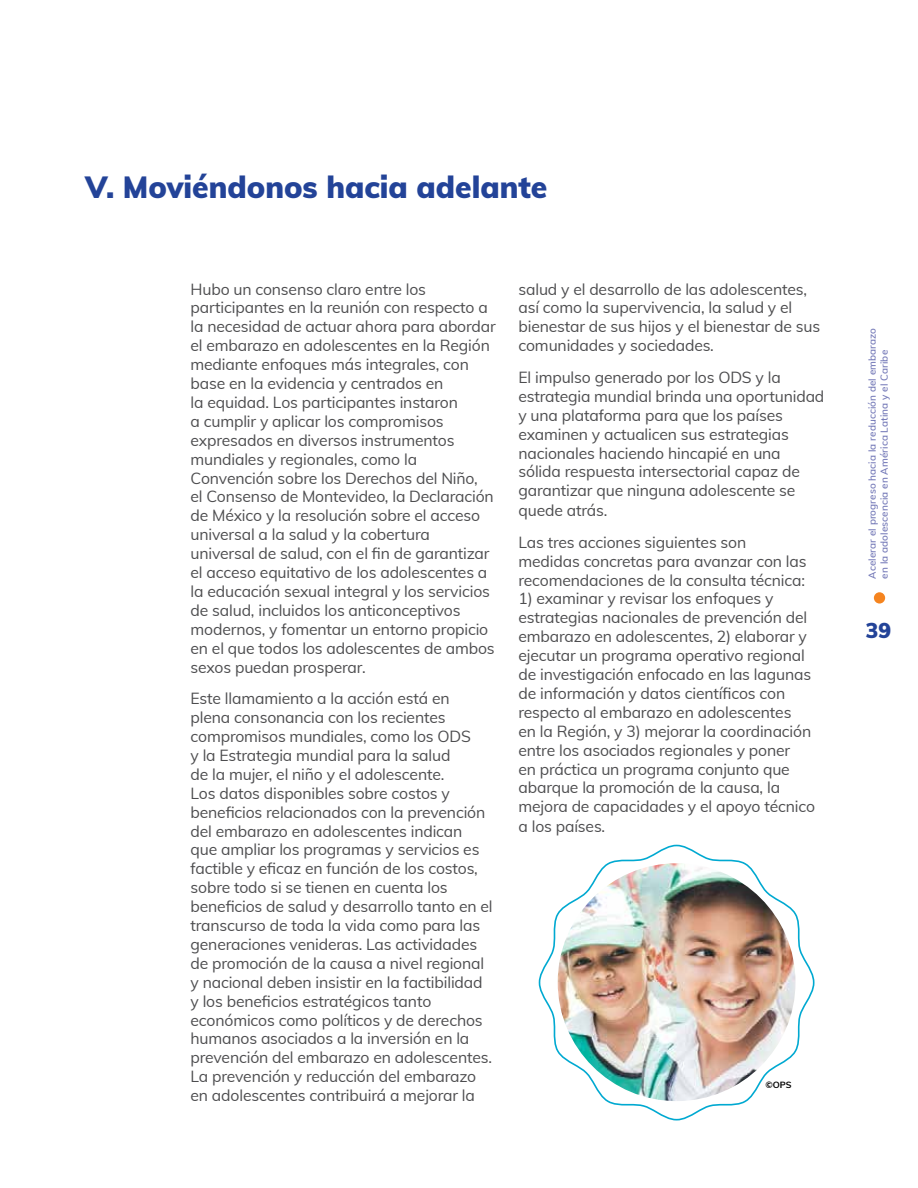
<style>
.page{position:relative;width:918px;height:1188px;background:#fff}
.page>*{position:absolute;margin:0;border:0;box-sizing:border-box;transform-origin:0 0}
.t1{font:900 30px "Muli";color:#234398}
.t2{font:900 21px "Muli";color:#234398}
.t3{font:15.75px/18.9px "Muli";letter-spacing:-.01em;color:#4d4d4f}
.t4{font:600 9.9px/11.9px "Muli";letter-spacing:.01em;color:#757ab8}
.t5{font:700 9px "Muli";color:#000}
</style>
<div class="page">
<div style="left:874px;top:592px;width:11px;height:12px;background:#f5841f;border-radius:50%"></div>
<img style="left:538px;top:844px;width:277px;height:277px">
<h1 class="t1" style="left:85px;top:165px;width:464px">V. Moviéndonos hacia adelante</h1>
<p class="t3" style="left:191px;top:279px;width:307px">Hubo un consenso claro entre los participantes en la reunión con respecto a la necesidad de actuar ahora para abordar el embarazo en adolescentes en la Región mediante enfoques más integrales, con base en la evidencia y centrados en<br>la equidad. Los participantes instaron<br>a cumplir y aplicar los compromisos expresados en diversos instrumentos mundiales y regionales, como la Convención sobre los Derechos del Niño,<br>el Consenso de Montevideo, la Declaración de México y la resolución sobre el acceso universal a la salud y la cobertura universal de salud, con el fin de garantizar el acceso equitativo de los adolescentes a la educación sexual integral y los servicios de salud, incluidos los anticonceptivos modernos, y fomentar un entorno propicio en el que todos los adolescentes de ambos sexos puedan prosperar.</p>
<p class="t3" style="left:191px;top:688px;width:304px">Este llamamiento a la acción está en plena consonancia con los recientes compromisos mundiales, como los ODS<br>y la Estrategia mundial para la salud<br>de la mujer, el niño y el adolescente.<br>Los datos disponibles sobre costos y beneficios relacionados con la prevención del embarazo en adolescentes indican que ampliar los programas y servicios es factible y eficaz en función de los costos, sobre todo si se tienen en cuenta los beneficios de salud y desarrollo tanto en el transcurso de toda la vida como para las generaciones venideras. Las actividades de promoción de la causa a nivel regional y nacional deben insistir en la factibilidad y los beneficios estratégicos tanto económicos como políticos y de derechos humanos asociados a la inversión en la prevención del embarazo en adolescentes.<br>La prevención y reducción del embarazo en adolescentes contribuirá a mejorar la</p>
<p class="t3" style="left:519px;top:279px;width:303px">salud y el desarrollo de las adolescentes, así como la supervivencia, la salud y el bienestar de sus hijos y el bienestar de sus comunidades y sociedades.</p>
<p class="t3" style="left:519px;top:367px;width:307px">El impulso generado por los ODS y la estrategia mundial brinda una oportunidad y una plataforma para que los países examinen y actualicen sus estrategias nacionales haciendo hincapié en una sólida respuesta intersectorial capaz de garantizar que ninguna adolescente se quede atrás.</p>
<p class="t3" style="left:519px;top:532px;width:290px">Las tres acciones siguientes son medidas concretas para avanzar con las recomendaciones de la consulta técnica:</p>
<p class="t3" style="left:519px;top:589px;width:298px">1) examinar y revisar los enfoques y estrategias nacionales de prevención del embarazo en adolescentes, 2) elaborar y ejecutar un programa operativo regional de investigación enfocado en las lagunas de información y datos científicos con respecto al embarazo en adolescentes<br>en la Región, y 3) mejorar la coordinación entre los asociados regionales y poner<br>en práctica un programa conjunto que abarque la promoción de la causa, la mejora de capacidades y el apoyo técnico a los países.</p>
<p class="t5" style="left:765px;top:1078px;width:28px">©OPS</p>
<p class="t4" style="left:866px;top:579px;width:252px;rotate:-90deg">Acelerar el progreso hacia la reducción del embarazo en la adolescencia en América Latina y el Caribe</p>
<h2 class="t2" style="left:866px;top:615px;width:27px">39</h2>
</div>
